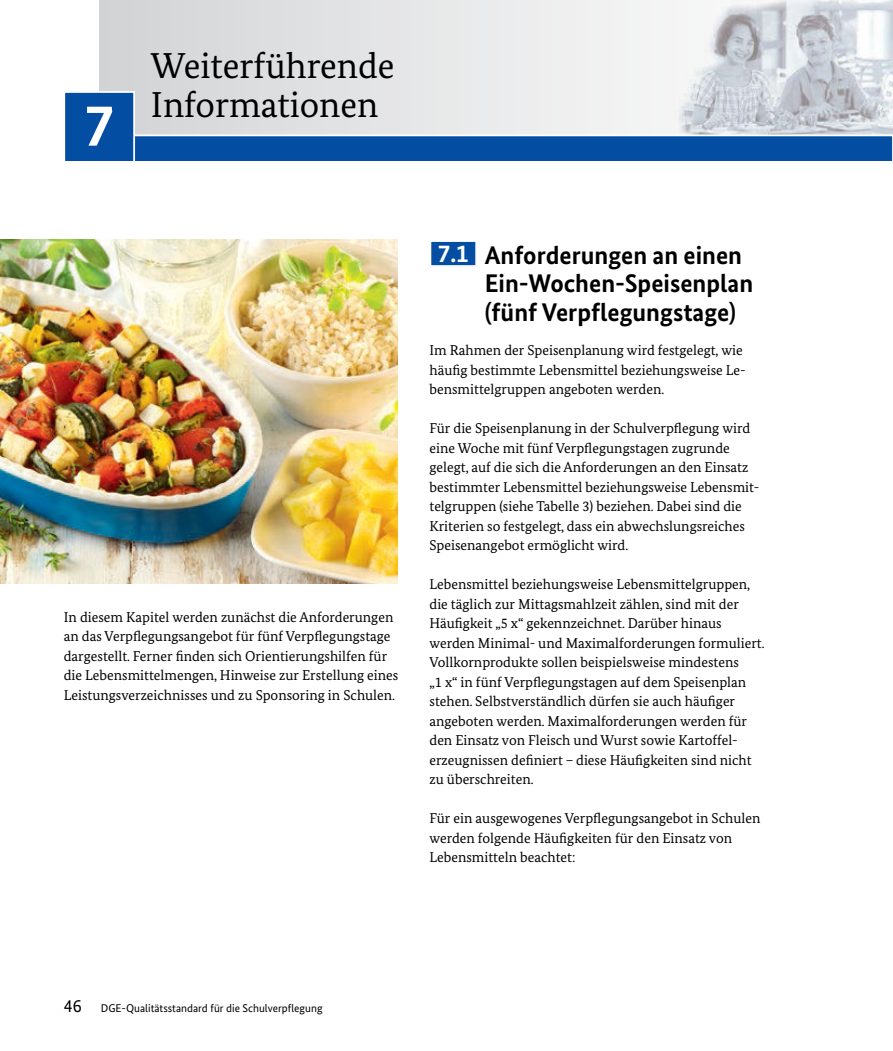
<style>
.page{position:relative;width:893px;height:1051px;background:#fff}
.page>*{position:absolute;margin:0;border:0;box-sizing:border-box;transform-origin:0 0}
.t1{font:700 59.85px "Bundes Sans";color:#fff}
.t2{font:36px/39px "Bundes Serif";color:#000}
.t3{font:700 25.5px/28.5px "Bundes Sans";color:#000}
.t4{font:14.25px/19.5px "Bundes Serif";color:#000}
.t5{font:11.25px "Bundes Sans";color:#000}
.s1{font-size:25.05px;color:#fff}
.s2{font-size:18px}
</style>
<div class="page">
<svg style="left:99px;top:0;width:571px;height:134px"></svg>
<img style="left:670px;top:0;width:223px;height:134px">
<svg style="left:135px;top:134px;width:758px;height:27px;background:#185ca9"></svg>
<div style="left:64px;top:92px;width:70px;height:70px;background:#034ea2"></div>
<div style="left:63px;top:91px;width:72px;height:72px;border:2px solid #fff"></div>
<div style="left:430px;top:241px;width:46px;height:25px;background:#034ea2"></div>
<div style="left:429px;top:240px;width:48px;height:27px;border:2px solid #fff"></div>
<img style="left:0;top:239px;width:398px;height:344px">
<h1 class="t1" style="left:84px;top:89px;width:31px">7</h1>
<h2 class="t2" style="left:151px;top:46px;width:245px">Weiterführende<br>Informationen</h2>
<p class="t4" style="left:64px;top:607px;width:336px">In diesem Kapitel werden zunächst die Anforderungen an das Verpflegungsangebot für fünf Verpflegungstage dargestellt. Ferner finden sich Orientierungshilfen für die Lebensmittelmengen, Hinweise zur Erstellung eines Leistungsverzeichnisses und zu Sponsoring in Schulen.</p>
<h3 class="t3" style="left:485px;top:240px;width:270px;text-indent:-47px"><span class="s1">7.1</span> Anforderungen an einen<br>Ein-Wochen-Speisenplan (fünf Verpflegungstage)</h3>
<p class="t4" style="left:429px;top:340px;width:318px">Im Rahmen der Speisenplanung wird festgelegt, wie häufig bestimmte Lebensmittel beziehungsweise Le&shy;bensmittelgruppen angeboten werden.</p>
<p class="t4" style="left:429px;top:418px;width:331px">Für die Speisenplanung in der Schulverpflegung wird eine Woche mit fünf Verpflegungstagen zugrunde gelegt, auf die sich die Anforderungen an den Einsatz bestimmter Lebensmittel beziehungsweise Lebensmit&shy;telgruppen (siehe Tabelle 3) beziehen. Dabei sind die Kriterien so festgelegt, dass ein abwechslungsreiches Speisenangebot ermöglicht wird.</p>
<p class="t4" style="left:429px;top:574px;width:335px">Lebensmittel beziehungsweise Lebensmittelgruppen, die täglich zur Mittagsmahlzeit zählen, sind mit der Häufigkeit „5 x“ gekennzeichnet. Darüber hinaus werden Minimal- und Maximalforderungen formuliert.<br>Vollkornprodukte sollen beispielsweise mindestens<br>„1 x“ in fünf Verpflegungstagen auf dem Speisenplan stehen. Selbstverständlich dürfen sie auch häufiger angeboten werden. Maximalforderungen werden für den Einsatz von Fleisch und Wurst sowie Kartoffel&shy;erzeugnissen definiert – diese Häufigkeiten sind nicht zu überschreiten.</p>
<p class="t4" style="left:429px;top:808px;width:332px">Für ein ausgewogenes Verpflegungsangebot in Schulen werden folgende Häufigkeiten für den Einsatz von<br>Lebensmitteln beachtet:</p>
<p class="t5" style="left:64px;top:1001px;width:260px"><span class="s2">46</span> DGE-Qualitätsstandard für die Schulverpflegung</p>
</div>
